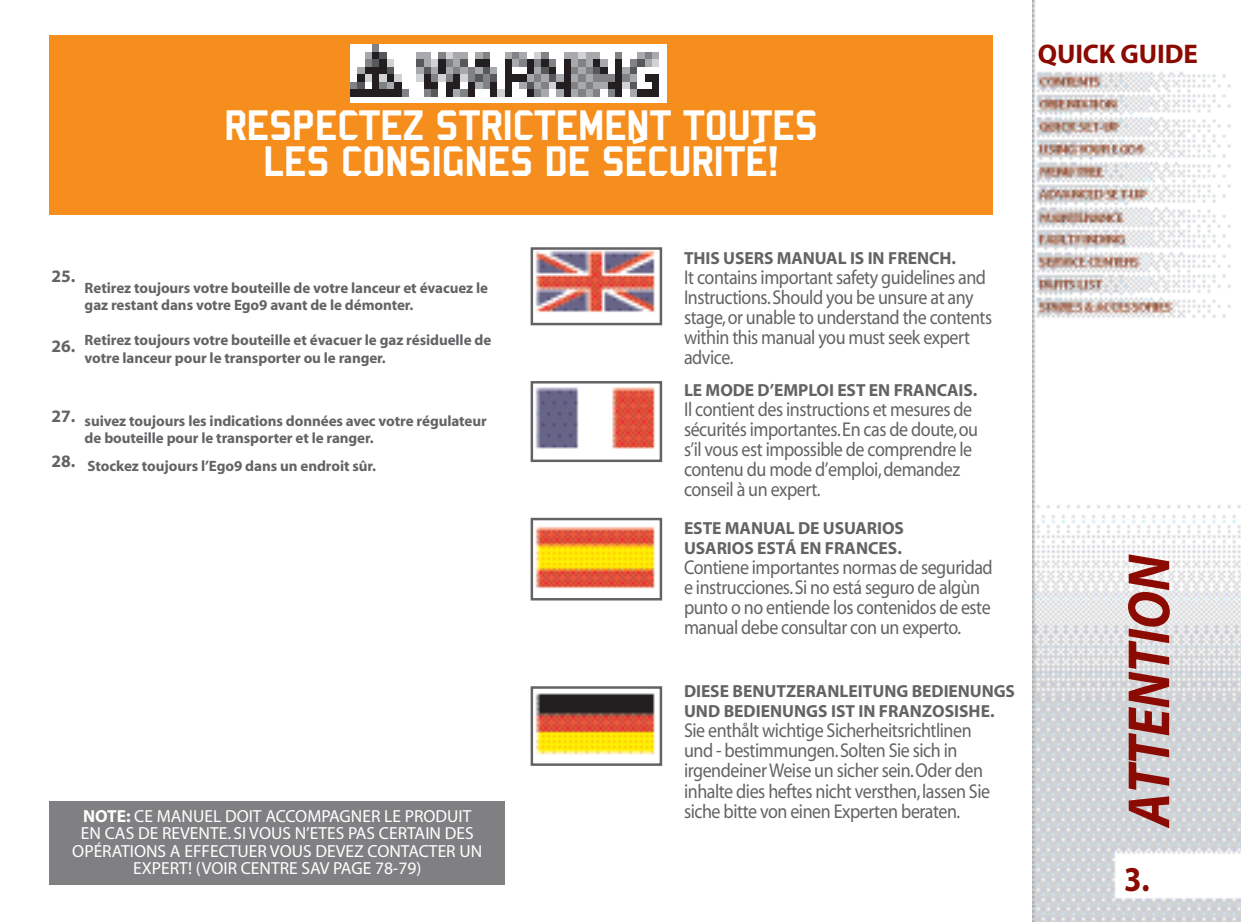
<style>
.page{position:relative;width:1241px;height:922px;background:#fff}
.page>*{position:absolute;margin:0;border:0;box-sizing:border-box;transform-origin:0 0}
.t1{font:italic 700 60px "Myriad";color:#8b0a02;scale:.9 1}
.t2{font:46.25px/36px "Bombardier";color:#fff;text-align:center}
.t3{font:700 35px "Myriad";color:#8b0a02;scale:.9 1}
.t4{font:700 27px "Myriad";letter-spacing:-.005em;color:#8b0a02}
.t5{font:20px/20px "Myriad";letter-spacing:-.025em;color:#636366;scale:.9 1}
.t6{font:700 17.5px/20px "Myriad";color:#636366}
.t7{font:17.5px "Myriad";color:#fff}
.t8{font:700 15px/17.5px "Myriad";letter-spacing:-.005em;color:#636366}
.s1{font-weight:700}
</style>
<div class="page">
<div style="left:50px;top:801px;width:455px;height:83px;background:#808083"></div>
<div style="left:50px;top:35px;width:942px;height:180px;background:#f68e1e"></div>
<img style="left:533px;top:250px;width:122px;height:72px">
<div style="left:530px;top:247px;width:132px;height:78px;border:2px solid #636366"></div>
<img style="left:533px;top:384px;width:122px;height:75px">
<div style="left:530px;top:381px;width:132px;height:81px;border:2px solid #636366"></div>
<img style="left:533px;top:689px;width:122px;height:72px">
<div style="left:530px;top:686px;width:132px;height:79px;border:2px solid #636366"></div>
<img style="left:533px;top:520px;width:126px;height:77px">
<div style="left:530px;top:517px;width:132px;height:83px;border:2px solid #636366"></div>
<img style="left:350px;top:45px;width:316px;height:58px">
<img style="left:1032px;top:0;width:208px;height:921px">
<h2 class="t2" style="left:224px;top:106px;width:594px">RESPECTEZ STRICTEMENT TOUTES<br>LES CONSIGNES DE SÉCURITÉ!</h2>
<h3 class="t4" style="left:1037px;top:40px;width:161px">QUICK GUIDE</h3>
<p class="t6" style="left:51px;top:267px;width:25px">25.</p>
<p class="t6" style="left:51px;top:336px;width:25px">26.</p>
<p class="t8" style="left:85px;top:279px;width:405px">Retirez toujours votre bouteille de votre lanceur et évacuez le gaz restant dans votre Ego9 avant de le démonter.</p>
<p class="t8" style="left:85px;top:332px;width:408px">Retirez toujours votre bouteille et évacuer le gaz résiduelle de votre lanceur pour le transporter ou le ranger.</p>
<p class="t6" style="left:51px;top:406px;width:25px">27.</p>
<p class="t6" style="left:51px;top:452px;width:25px">28.</p>
<p class="t8" style="left:85px;top:412px;width:403px">suivez toujours les indications données avec votre régulateur de bouteille pour le transporter et le ranger.</p>
<p class="t8" style="left:88px;top:458px;width:290px">Stockez toujours l’Ego9 dans un endroit sûr.</p>
<p class="t7" style="left:83px;top:806px;width:390px"><span class="s1">NOTE:</span> Ce manuel doit accompagner le produit</p>
<p class="t7" style="left:81px;top:824px;width:394px">en cas de revente. Si vous n’etes pas certain des</p>
<p class="t7" style="left:72px;top:841px;width:409px">opérations a effectuer vous devez contacter un</p>
<p class="t7" style="left:133px;top:859px;width:210px">expert! (voir centre sav PAGE</p>
<p class="t7" style="left:375px;top:859px;width:48px">78-79)</p>
<p class="t6" style="left:684px;top:248px;width:62px">This Users</p>
<p class="t6" style="left:776px;top:248px;width:27px">Manual</p>
<p class="t6" style="left:849px;top:248px;width:108px">is in FRENCH.</p>
<p class="t5" style="left:684px;top:267px;width:344px">It contains important safety guidelines and Instructions. Should you be unsure at any stage, or unable to understand the contents within this manual you must seek expert advice.</p>
<p class="t6" style="left:684px;top:381px;width:102px">Le mode d’emplo</p>
<p class="t6" style="left:828px;top:381px;width:19px">i est</p>
<p class="t6" style="left:868px;top:381px;width:110px">en FRANCAIS.</p>
<p class="t5" style="left:684px;top:400px;width:328px">I l contient des instructions et mesures de sécurités importantes. En cas de doute, ou s’il vous est impossible de comprendre le contenu du mode d’emploi, demandez conseil à un expert.</p>
<p class="t6" style="left:684px;top:518px;width:221px">ESTE MANUAL DE USUARIOS usar</p>
<p class="t6" style="left:726px;top:538px;width:176px">ios está en FRANCES.</p>
<p class="t5" style="left:684px;top:558px;width:344px">Contiene importantes normas de seguridad e instrucciones. Si no está seguro de algùn punto o no entiende los contenidos de este manual debe consultar con un experto.</p>
<p class="t6" style="left:684px;top:682px;width:312px;text-indent:92px">TZERANLEITUNG Bedienungs<br>UND BEDIENUNGS ist in FRANZOSISHE.</p>
<p class="t5" style="left:684px;top:721px;width:341px">Sie enthålt wichtige Sicherheitsrichtlinen und - bestimmungen. Solten Sie sich in irgendeiner Weise un sicher sein. Oder den inhalte dies heftes nicht versthen, lassen Sie siche bitte von einen Experten beraten.</p>
<p class="t6" style="left:684px;top:682px;width:27px">Diese</p>
<h1 class="t1" style="left:1117px;top:826px;width:304px;rotate:-90deg">ATTENTION</h1>
<h3 class="t3" style="left:1123px;top:861px;width:30px">3.</h3>
</div>
